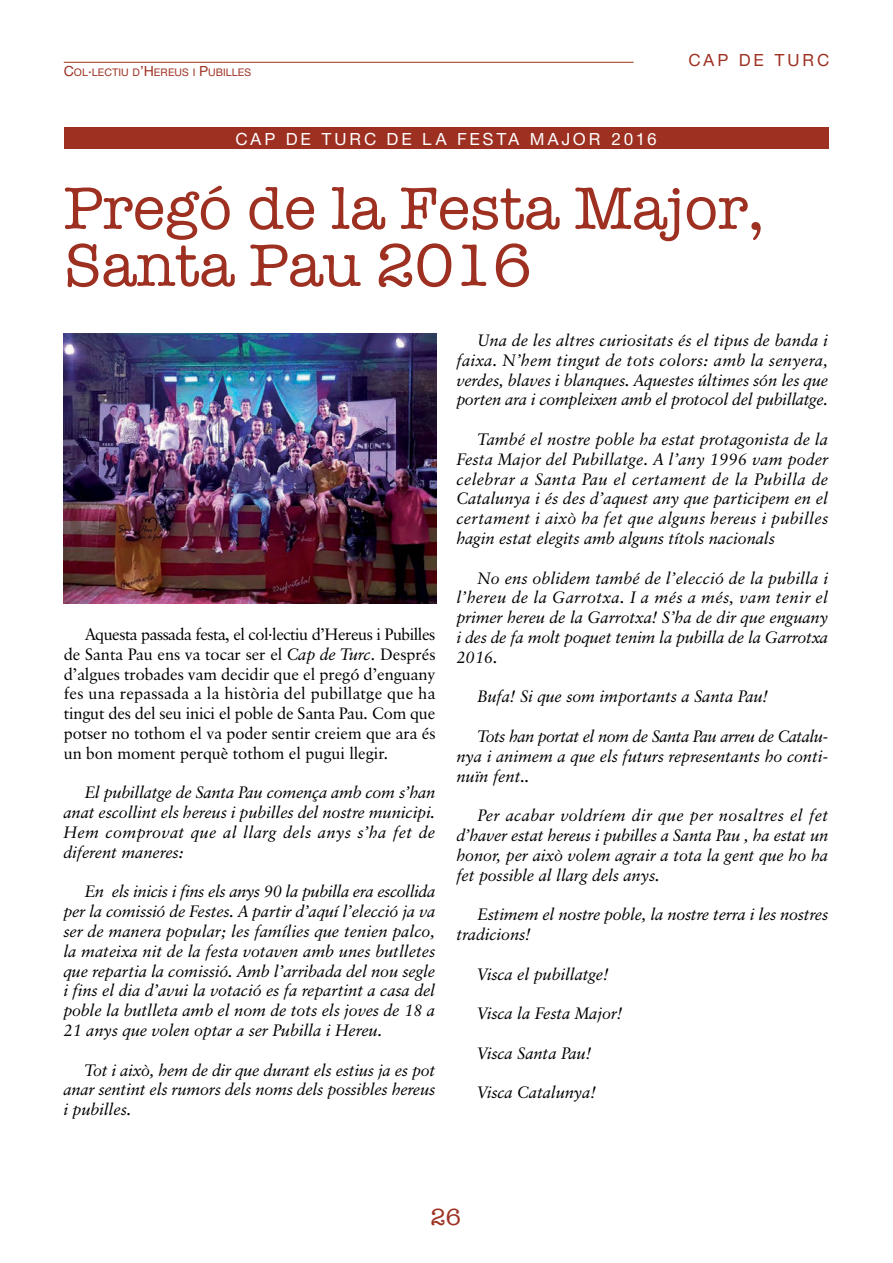
<style>
.page{position:relative;width:893px;height:1263px;background:#fff}
.page>*{position:absolute;margin:0;border:0;box-sizing:border-box;transform-origin:0 0}
.t1{font:61.5px/57px "American Typewriter";letter-spacing:-.005em;color:#9e3022}
.t2{font:24px "American Typewriter";color:#9e3022}
.t3{font:500 18px "Nimbus Sans Novus T";letter-spacing:.16em;color:#fff}
.t4{font:500 18px "Nimbus Sans Novus T";letter-spacing:.16em;color:#9e3022}
.t5{font:italic 16.5px/19.8px "Classical Garamond BT";color:#000;text-align:justify}
.t6{font:16.5px/19.8px "Classical Garamond BT";letter-spacing:-.005em;color:#000;text-align:justify}
.t7{font:500 11.25px "Nimbus Sans Novus T";color:#9e3022}
.s1{font-size:15px}
.s2{font-style:italic}
</style>
<div class="page">
<hr style="left:64px;top:62px;width:570px;height:1px;background:#9e3022">
<div style="left:64px;top:128px;width:764px;height:21px;background:#9e3022"></div>
<img style="left:64px;top:333px;width:373px;height:270px">
<p class="t7" style="left:64px;top:66px;width:189px"><span class="s1">C</span>OL<span class="s1">·</span>LECTIU D<span class="s1">’H</span>EREUS I <span class="s1">P</span>UBILLES</p>
<p class="t3" style="left:236px;top:128px;width:423px">CAP DE TURC DE LA FESTA MAJOR 2016</p>
<p class="t4" style="left:688px;top:50px;width:142px">CAP DE TURC</p>
<h1 class="t1" style="left:64px;top:180px;width:702px">Pregó de la Festa Major,<br>Santa Pau 2016</h1>
<p class="t6" style="left:64px;top:626px;width:373px;text-indent:21px">Aquesta passada festa, el col·lectiu d’Hereus i Pubilles de Santa Pau ens va tocar ser el <span class="s2">Cap de Turc</span>. Després d’algues trobades vam decidir que el pregó d’enguany fes una repassada a la història del pubillatge que ha tingut des del seu inici el poble de Santa Pau. Com que potser no tothom el va poder sentir creiem que ara és un bon moment perquè tothom el pugui llegir.</p>
<p class="t5" style="left:64px;top:784px;width:373px;text-indent:21px">El pubillatge de Santa Pau comença amb com s’han anat escollint els hereus i pubilles del nostre municipi.<br>Hem comprovat que al llarg dels anys s’ha fet de diferent maneres:</p>
<p class="t5" style="left:64px;top:883px;width:373px;text-indent:21px">En els inicis i fins els anys 90 la pubilla era escollida per la comissió de Festes. A partir d’aquí l’elecció ja va ser de manera popular; les famílies que tenien palco, la mateixa nit de la festa votaven amb unes butlletes que repartia la comissió. Amb l’arribada del nou segle i fins el dia d’avui la votació es fa repartint a casa del poble la butlleta amb el nom de tots els joves de 18 a 21 anys que volen optar a ser Pubilla i Hereu.</p>
<p class="t5" style="left:64px;top:1062px;width:373px;text-indent:21px">Tot i això, hem de dir que durant els estius ja es pot anar sentint els rumors dels noms dels possibles hereus i pubilles.</p>
<p class="t5" style="left:457px;top:332px;width:373px;text-indent:21px">Una de les altres curiositats és el tipus de banda i faixa. N’hem tingut de tots colors: amb la senyera, verdes, blaves i blanques. Aquestes últimes són les que porten ara i compleixen amb el protocol del pubillatge.</p>
<p class="t5" style="left:457px;top:431px;width:373px;text-indent:21px">També el nostre poble ha estat protagonista de la Festa Major del Pubillatge. A l’any 1996 vam poder celebrar a Santa Pau el certament de la Pubilla de Catalunya i és des d’aquest any que participem en el certament i això ha fet que alguns hereus i pubilles hagin estat elegits amb alguns títols nacionals</p>
<p class="t5" style="left:457px;top:570px;width:373px;text-indent:21px">No ens oblidem també de l’elecció de la pubilla i l’hereu de la Garrotxa. I a més a més, vam tenir el primer hereu de la Garrotxa! S’ha de dir que enguany i des de fa molt poquet tenim la pubilla de la Garrotxa 2016.</p>
<p class="t5" style="left:478px;top:689px;width:292px">Bufa! Si que som importants a Santa Pau!</p>
<p class="t5" style="left:457px;top:728px;width:373px;text-indent:21px">Tots han portat el nom de Santa Pau arreu de Catalu&shy;nya i animem a que els futurs representants ho conti&shy;nuïn fent..</p>
<p class="t5" style="left:457px;top:807px;width:373px;text-indent:21px">Per acabar voldríem dir que per nosaltres el fet d’haver estat hereus i pubilles a Santa Pau , ha estat un honor, per això volem agrair a tota la gent que ho ha fet possible al llarg dels anys.</p>
<p class="t5" style="left:457px;top:906px;width:373px;text-indent:21px">Estimem el nostre poble, la nostre terra i les nostres tradicions!</p>
<p class="t5" style="left:478px;top:966px;width:132px">Visca el pubillatge!</p>
<p class="t5" style="left:478px;top:1005px;width:146px">Visca la Festa Major!</p>
<p class="t5" style="left:478px;top:1045px;width:115px">Visca Santa Pau!</p>
<p class="t5" style="left:478px;top:1085px;width:120px">Visca Catalunya!</p>
<h2 class="t2" style="left:431px;top:1203px;width:32px">26</h2>
</div>
